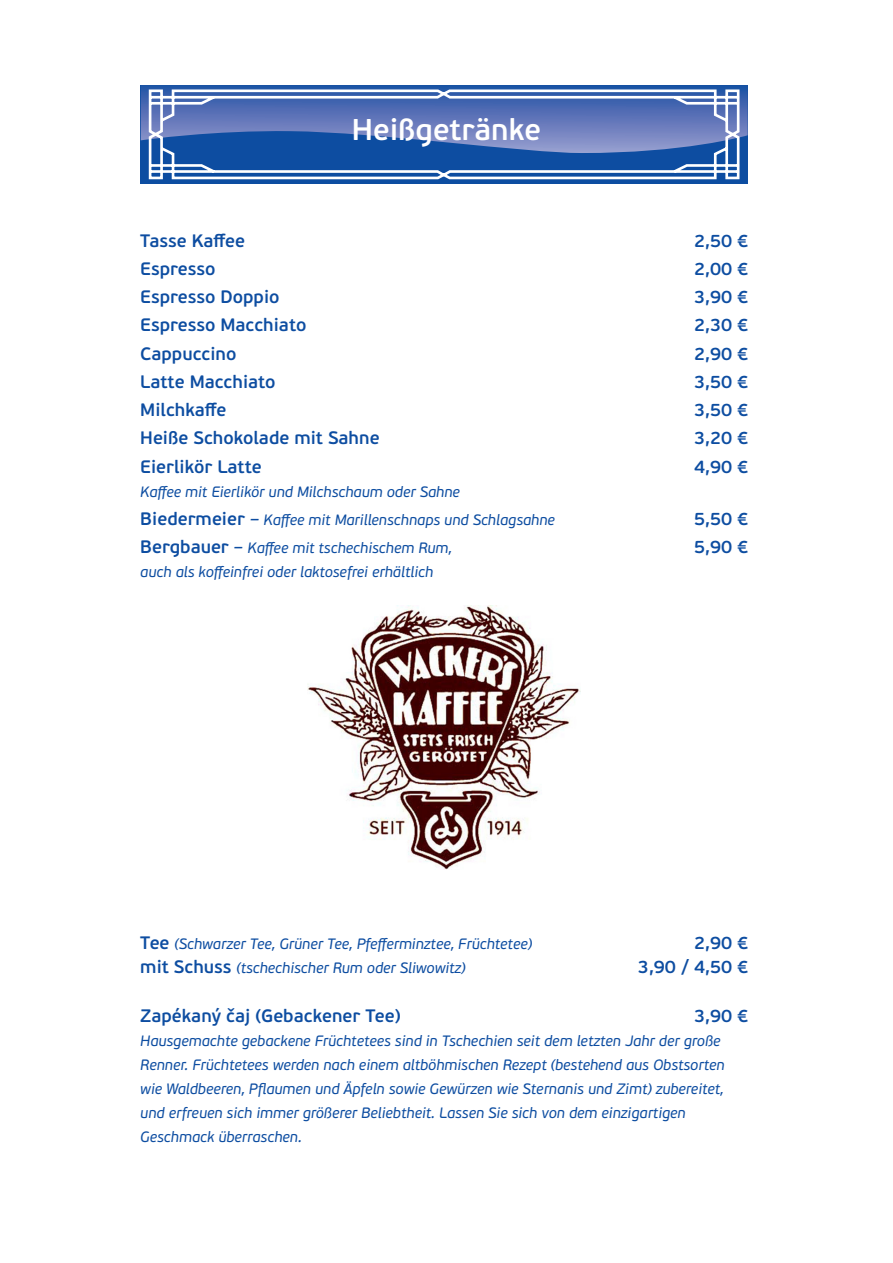
<style>
.page{position:relative;width:893px;height:1263px;background:#fff}
.page>*{position:absolute;margin:0;border:0;box-sizing:border-box;transform-origin:0 0}
.t1{font:600 30px "PF Beau Sans Pro";color:#fff}
.t2{font:600 18px "PF Beau Sans Pro";color:#0d4da1}
.t3{font:italic 15px/24px "PF Beau Sans Pro";color:#0d4da1}
.s1{font-weight:600;font-style:normal;font-size:18px}
.s2{font-size:18px}
</style>
<div class="page">
<div style="left:140px;top:85px;width:608px;height:99px;background:#0d4da1"></div>
<svg style="left:141px;top:85px;width:607px;height:56px"></svg>
<svg style="left:147px;top:88px;width:595px;height:92px"></svg>
<img style="left:308px;top:606px;width:272px;height:263px">
<h1 class="t1" style="left:352px;top:112px;width:191px">Heißgetränke</h1>
<p class="t2" style="left:140px;top:230px;width:106px">Tasse Kaffee</p>
<p class="t2" style="left:694px;top:230px;width:56px">2,50 €</p>
<p class="t2" style="left:140px;top:258px;width:77px">Espresso</p>
<p class="t2" style="left:694px;top:258px;width:56px">2,00 €</p>
<p class="t2" style="left:140px;top:286px;width:141px">Espresso Doppio</p>
<p class="t2" style="left:694px;top:286px;width:56px">3,90 €</p>
<p class="t2" style="left:140px;top:314px;width:168px">Espresso Macchiato</p>
<p class="t2" style="left:694px;top:314px;width:56px">2,30 €</p>
<p class="t2" style="left:140px;top:343px;width:98px">Cappuccino</p>
<p class="t2" style="left:694px;top:343px;width:56px">2,90 €</p>
<p class="t2" style="left:140px;top:371px;width:137px">Latte Macchiato</p>
<p class="t2" style="left:694px;top:371px;width:56px">3,50 €</p>
<p class="t2" style="left:140px;top:399px;width:88px">Milchkaffe</p>
<p class="t2" style="left:694px;top:399px;width:56px">3,50 €</p>
<p class="t2" style="left:140px;top:427px;width:241px">Heiße Schokolade mit Sahne</p>
<p class="t2" style="left:694px;top:427px;width:56px">3,20 €</p>
<p class="t2" style="left:140px;top:456px;width:123px">Eierlikör Latte</p>
<p class="t2" style="left:694px;top:456px;width:56px">4,90 €</p>
<p class="t3" style="left:140px;top:478px;width:416px;line-height:28.2px">Kaffee mit Eierlikör und Milchschaum oder Sahne<br><span class="s1">Biedermeier</span> <span class="s2">–</span> Kaffee mit Marillenschnaps und Schlagsahne</p>
<p class="t2" style="left:694px;top:508px;width:56px">5,50 €</p>
<p class="t3" style="left:140px;top:536px;width:313px"><span class="s1">Bergbauer</span> <span class="s2">–</span> Kaffee mit tschechischem Rum,</p>
<p class="t2" style="left:694px;top:536px;width:56px">5,90 €</p>
<p class="t3" style="left:140px;top:560px;width:295px">auch als koffeinfrei oder laktosefrei erhältlich</p>
<p class="t3" style="left:140px;top:932px;width:393px"><span class="s1">Tee</span> (Schwarzer Tee, Grüner Tee, Pfefferminztee, Früchtetee)</p>
<p class="t2" style="left:694px;top:932px;width:56px">2,90 €</p>
<p class="t3" style="left:140px;top:956px;width:327px"><span class="s1">mit Schuss</span> (tschechischer Rum oder Sliwowitz)</p>
<p class="t2" style="left:638px;top:956px;width:112px">3,90 / 4,50 €</p>
<p class="t2" style="left:140px;top:1005px;width:262px">Zapékaný čaj (Gebackener Tee)</p>
<p class="t2" style="left:694px;top:1005px;width:56px">3,90 €</p>
<p class="t3" style="left:140px;top:1029px;width:586px">Hausgemachte gebackene Früchtetees sind in Tschechien seit dem letzten Jahr der große Renner. Früchtetees werden nach einem altböhmischen Rezept (bestehend aus Obstsorten wie Waldbeeren, Pflaumen und Äpfeln sowie Gewürzen wie Sternanis und Zimt) zubereitet, und erfreuen sich immer größerer Beliebtheit. Lassen Sie sich von dem einzigartigen Geschmack überraschen.</p>
</div>
